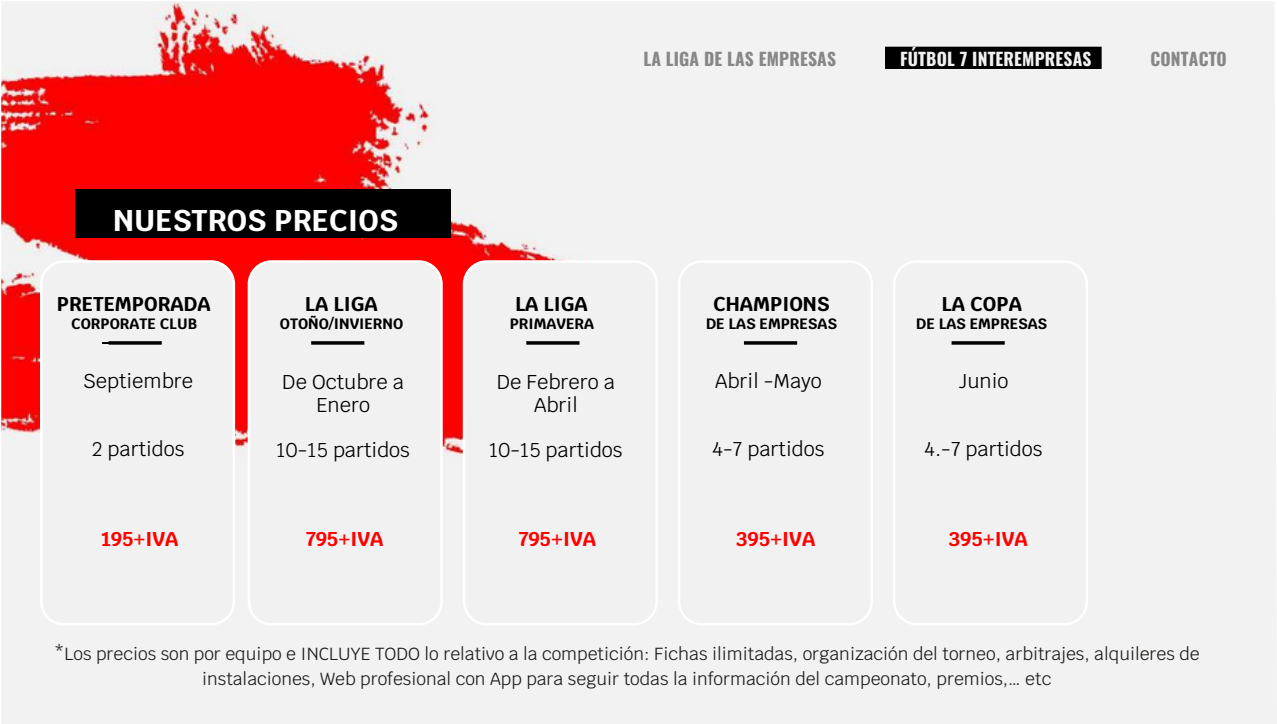
<style>
.page{position:relative;width:1277px;height:724px;background:#fff}
.page>*{position:absolute;margin:0;border:0;box-sizing:border-box;transform-origin:0 0}
.t1{font:700 30px "Krub";color:#fff}
.t2{font:20px/22.5px "Krub";color:#000;text-align:center}
.t3{font:700 20px "Krub";color:#000}
.t4{font:700 20px "Krub";color:#f00}
.t5{font:17.5px/24.5px "Krub";color:#1d1d1b;text-align:center}
.t6{font:700 17.5px "Oswald";letter-spacing:.01em;color:#878787}
.t7{font:700 17.5px "Oswald";letter-spacing:.01em;color:#f1f1f1}
.t8{font:700 15px "Krub";color:#000}
</style>
<div class="page">
<img style="left:1px;top:2px;width:1276px;height:722px">
<div style="left:885px;top:47px;width:217px;height:22px;background:#000"></div>
<div style="left:76px;top:189px;width:374px;height:49px;background:#000"></div>
<div style="left:40px;top:260px;width:195px;height:365px;background:#f1f1f1"></div>
<div style="left:248px;top:260px;width:195px;height:365px;background:#f1f1f1"></div>
<div style="left:463px;top:260px;width:195px;height:365px;background:#f1f1f1"></div>
<div style="left:678px;top:260px;width:195px;height:365px;background:#f1f1f1"></div>
<div style="left:893px;top:260px;width:195px;height:365px;background:#f1f1f1"></div>
<hr style="left:102px;top:342px;width:51px;height:1px;background:#000">
<svg style="left:109px;top:341px;width:53px;height:4px"></svg>
<svg style="left:311px;top:341px;width:53px;height:4px"></svg>
<svg style="left:526px;top:341px;width:53px;height:4px"></svg>
<svg style="left:744px;top:341px;width:53px;height:4px"></svg>
<svg style="left:951px;top:341px;width:54px;height:4px"></svg>
<p class="t1" style="left:113px;top:200px;width:286px">NUESTROS PRECIOS</p>
<p class="t3" style="left:57px;top:291px;width:155px">PRETEMPORADA</p>
<p class="t3" style="left:305px;top:291px;width:74px">LA LIGA</p>
<p class="t6" style="left:643px;top:45px;width:194px">LA LIGA DE LAS EMPRESAS</p>
<p class="t7" style="left:900px;top:45px;width:193px">FÚTBOL 7 INTEREMPRESAS</p>
<p class="t6" style="left:1150px;top:45px;width:78px">CONTACTO</p>
<p class="t3" style="left:515px;top:291px;width:74px">LA LIGA</p>
<p class="t3" style="left:713px;top:291px;width:118px">CHAMPIONS</p>
<p class="t3" style="left:941px;top:291px;width:82px">LA COPA</p>
<p class="t8" style="left:71px;top:314px;width:127px">CORPORATE CLUB</p>
<p class="t8" style="left:280px;top:314px;width:125px">OTOÑO/INVIERNO</p>
<p class="t8" style="left:510px;top:314px;width:86px">PRIMAVERA</p>
<p class="t8" style="left:706px;top:314px;width:133px">DE LAS EMPRESAS</p>
<p class="t8" style="left:916px;top:314px;width:133px">DE LAS EMPRESAS</p>
<p class="t2" style="left:83px;top:370px;width:112px">Septiembre</p>
<p class="t2" style="left:92px;top:437px;width:94px">2 partidos</p>
<p class="t2" style="left:282px;top:371px;width:123px">De Octubre a<br>Enero</p>
<p class="t2" style="left:276px;top:438px;width:135px">10-15 partidos</p>
<p class="t2" style="left:497px;top:371px;width:120px">De Febrero a<br>Abril</p>
<p class="t2" style="left:489px;top:438px;width:135px">10-15 partidos</p>
<p class="t2" style="left:715px;top:370px;width:108px">Abril -Mayo</p>
<p class="t2" style="left:713px;top:437px;width:113px">4-7 partidos</p>
<p class="t2" style="left:959px;top:370px;width:51px">Junio</p>
<p class="t2" style="left:925px;top:437px;width:119px">4.-7 partidos</p>
<p class="t4" style="left:102px;top:526px;width:78px">195+IVA</p>
<p class="t4" style="left:306px;top:526px;width:79px">795+IVA</p>
<p class="t4" style="left:519px;top:526px;width:79px">795+IVA</p>
<p class="t4" style="left:737px;top:526px;width:80px">395+IVA</p>
<p class="t4" style="left:949px;top:526px;width:80px">395+IVA</p>
<p class="t5" style="left:54px;top:641px;width:1147px">*Los precios son por equipo e INCLUYE TODO lo relativo a la competición: Fichas ilimitadas, organización del torneo, arbitrajes, alquileres de instalaciones, Web profesional con App para seguir todas la información del campeonato, premios,… etc</p>
</div>
